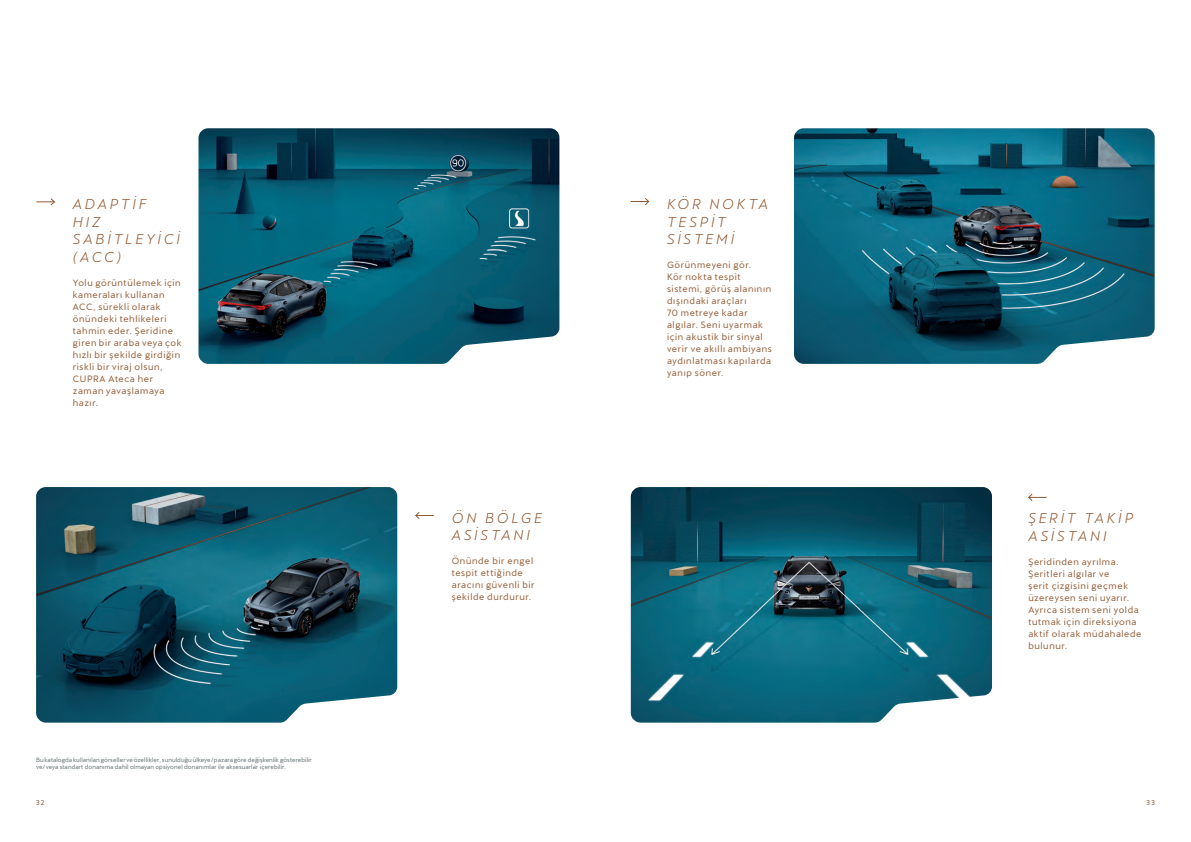
<style>
.page{position:relative;width:1191px;height:842px;background:#fff}
.page>*{position:absolute;margin:0;border:0;box-sizing:border-box;transform-origin:0 0}
.t1{font:italic 14px/17.6px "Cupra";letter-spacing:.2em;color:#925931}
.t2{font:9px/12px "Cupra";letter-spacing:.065em;color:#925931}
.t3{font:7px "Cupra";color:#925931}
.t4{font:6px/7.2px "Cupra";letter-spacing:.015em;color:#5f6b6d}
</style>
<div class="page">
<svg style="left:36px;top:198px;width:19px;height:8px"></svg>
<svg style="left:631px;top:198px;width:18px;height:7px"></svg>
<svg style="left:415px;top:512px;width:19px;height:7px"></svg>
<svg style="left:1028px;top:494px;width:18px;height:7px"></svg>
<img style="left:198px;top:128px;width:361px;height:236px">
<img style="left:794px;top:128px;width:360px;height:236px">
<img style="left:631px;top:487px;width:361px;height:236px">
<img style="left:36px;top:487px;width:361px;height:236px">
<h1 class="t1" style="left:73px;top:193px;width:109px">ADAPTİF<br>HIZ<br>SABİTLEYİCİ (ACC)</h1>
<p class="t2" style="left:73px;top:275px;width:110px">Yolu görüntülemek için kameraları kullanan<br>ACC, sürekli olarak önündeki tehlikeleri tahmin eder. Şeridine giren bir araba veya çok hızlı bir şekilde girdiğin riskli bir viraj olsun,<br>CUPRA Ateca her zaman yavaşlamaya hazır.</p>
<h1 class="t1" style="left:452px;top:507px;width:92px">ÖN BÖLGE<br>ASİSTANI</h1>
<p class="t2" style="left:452px;top:553px;width:84px">Önünde bir engel tespit ettiğinde aracını güvenli bir şekilde durdurur.</p>
<h1 class="t1" style="left:667px;top:193px;width:102px">KÖR NOKTA<br>TESPİT<br>SİSTEMİ</h1>
<p class="t2" style="left:667px;top:257px;width:106px">Görünmeyeni gör.<br>Kör nokta tespit sistemi, görüş alanının dışındaki araçları<br>70 metreye kadar algılar. Seni uyarmak için akustik bir sinyal verir ve akıllı ambiyans aydınlatması kapılarda yanıp söner.</p>
<h1 class="t1" style="left:1028px;top:507px;width:106px">ŞERİT TAKİP<br>ASİSTANI</h1>
<p class="t2" style="left:1028px;top:554px;width:115px">Şeridinden ayrılma.<br>Şeritleri algılar ve<br>şerit çizgisini geçmek üzereysen seni uyarır.<br>Ayrıca sistem seni yolda tutmak için direksiyona aktif olarak müdahalede bulunur.</p>
<p class="t4" style="left:36px;top:755px;width:277px">Bu katalogda kullanılan görseller ve özellikler, sunulduğu ülkeye/pazara göre değişkenlik gösterebilir ve/veya standart donanıma dahil olmayan opsiyonel donanımlar ile aksesuarlar içerebilir.</p>
<p class="t3" style="left:36px;top:796px;width:10px">32</p>
<p class="t3" style="left:1146px;top:796px;width:10px">33</p>
</div>
